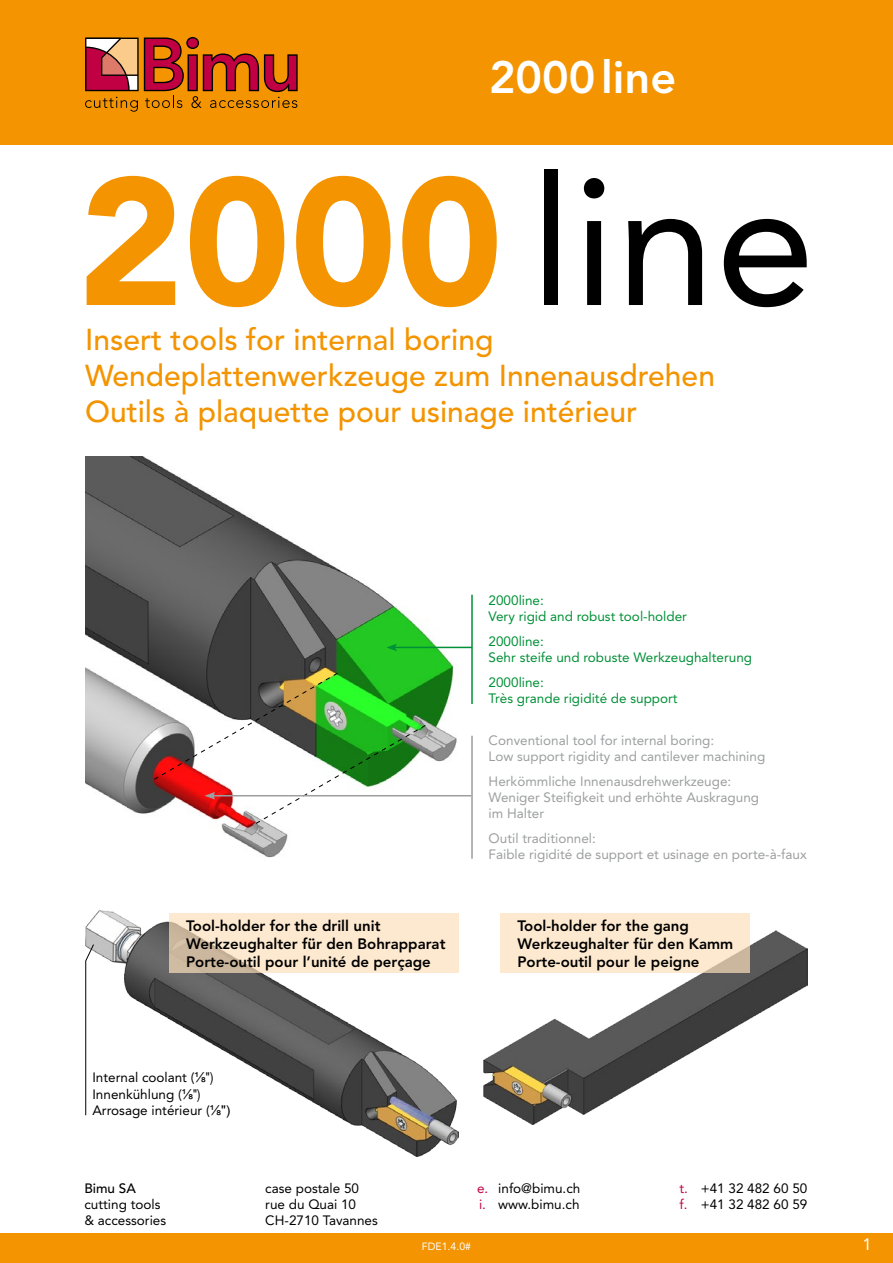
<style>
.page{position:relative;width:893px;height:1263px;background:#fff}
.page>*{position:absolute;margin:0;border:0;box-sizing:border-box;transform-origin:0 0}
.t1{font:900 179.4px "Avenir";color:#f39400}
.t2{font:800 45px "Avenir";color:#fff}
.t3{font:500 30px/36px "Avenir";color:#f39400}
.t4{font:16.5px "Avenir";color:#fff}
.t5{font:800 15px/18px "Avenir";color:#000}
.t6{font:13.5px/16.2px "Avenir";color:#9c9e9f}
.t7{font:13.5px/16.2px "Avenir";color:#000}
.t8{font:13.5px/16.2px "Avenir";color:#009037}
.t9{font:500 13.5px "Avenir";color:#000}
.t10{font:10.5px "Avenir";color:#fff}
.s1{font-weight:400;color:#000}
.s2{font-family:"Arial"}
.s3{font-family:"Arial Narrow"}
.s4{color:#c10044}
</style>
<div class="page">
<div style="left:0;top:1233px;width:893px;height:30px;background:#f39400"></div>
<div style="left:0;top:0;width:893px;height:145px;background:#f39400"></div>
<svg style="left:85px;top:37px;width:213px;height:75px"></svg>
<img style="left:86px;top:911px;width:373px;height:246px">
<img style="left:484px;top:930px;width:323px;height:194px">
<div style="left:500px;top:913px;width:249px;height:60px;background:#fde9cf"></div>
<svg style="left:169px;top:913px;width:290px;height:60px;background:#f5e1c7"></svg>
<img style="left:85px;top:456px;width:379px;height:306px">
<img style="left:85px;top:553px;width:239px;height:305px">
<hr style="left:395px;top:647px;width:77px;height:1px;background:#009037">
<svg style="left:386px;top:644px;width:11px;height:7px"></svg>
<hr style="left:213px;top:795px;width:258px;height:1px;background:#9c9e9f">
<svg style="left:154px;top:672px;width:272px;height:152px"></svg>
<svg style="left:85px;top:943px;width:10px;height:173px"></svg>
<hr style="left:471px;top:595px;width:2px;height:109px;background:#009037">
<hr style="left:471px;top:736px;width:2px;height:123px;background:#9c9e9f">
<h2 class="t2" style="left:489px;top:51px;width:189px">2000line</h2>
<h1 class="t1" style="left:78px;top:134px;width:739px">2000<span class="s1">line</span></h1>
<h3 class="t3" style="left:85px;top:323px;width:631px">Insert tools for internal boring<br>Wendeplattenwerkzeuge zum Innenausdrehen<br>Outils à plaquette pour usinage intérieur</h3>
<p class="t5" style="left:186px;top:917px;width:261px">Tool-holder for the drill unit<br>Werkzeughalter für den Bohrapparat<br>Porte-outil pour l’unité de perçage</p>
<p class="t7" style="left:92px;top:1070px;width:139px">Internal coolant (<span class="s2">⅛</span><span class="s3">")<br></span>Innenkühlung (<span class="s2">⅛</span><span class="s3">")<br></span>Arrosage intérieur (<span class="s2">⅛")</span></p>
<p class="t8" style="left:489px;top:592px;width:200px">2000line:<br>Very rigid and robust tool-holder</p>
<p class="t8" style="left:489px;top:633px;width:265px">2000line:<br>Sehr steife und robuste Werkzeughalterung</p>
<p class="t8" style="left:489px;top:674px;width:191px">2000line:<br>Très grande rigidité de support</p>
<p class="t6" style="left:489px;top:732px;width:278px">Conventional tool for internal boring:<br>Low support rigidity and cantilever machining</p>
<p class="t6" style="left:489px;top:773px;width:272px">Herkömmliche Innenausdrehwerkzeuge:<br>Weniger Steifigkeit und erhöhte Auskragung im Halter</p>
<p class="t6" style="left:489px;top:830px;width:320px">Outil traditionnel:<br>Faible rigidité de support et usinage en porte-à-faux</p>
<p class="t5" style="left:517px;top:917px;width:217px">Tool-holder for the gang<br>Werkzeughalter für den Kamm<br>Porte-outil pour le peigne</p>
<p class="t9" style="left:84px;top:1180px;width:53px">Bimu SA</p>
<p class="t7" style="left:84px;top:1196px;width:83px">cutting tools &amp; accessories</p>
<p class="t7" style="left:265px;top:1180px;width:114px">case postale 50 rue du Quai 10<br>CH-2710 Tavannes</p>
<p class="t7" style="left:477px;top:1180px;width:105px"><span class="s4">e.</span> info@bimu.ch <span class="s4">i.</span> www.bimu.ch</p>
<p class="t7" style="left:679px;top:1180px;width:129px"><span class="s4">t.</span> +41 32 482 60 50 <span class="s4">f.</span> +41 32 482 60 59</p>
<p class="t10" style="left:422px;top:1240px;width:51px">FDE1.4.0#</p>
<p class="t4" style="left:862px;top:1235px;width:11px">1</p>
</div>
